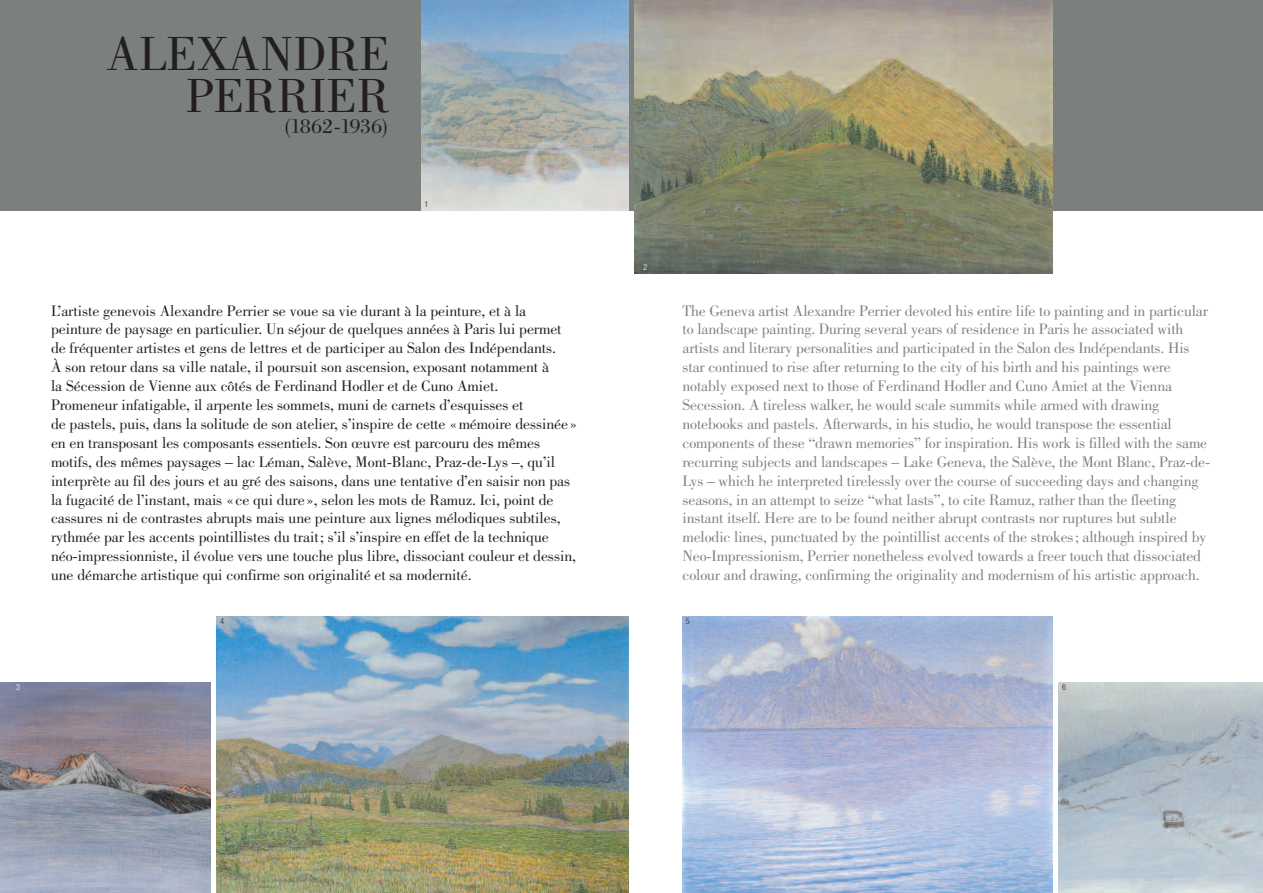
<style>
.page{position:relative;width:1263px;height:893px;background:#fff}
.page>*{position:absolute;margin:0;border:0;box-sizing:border-box;transform-origin:0 0}
.t1{font:49.5px/41.2px "Bodoni Std";color:#231f20;text-align:right}
.t2{font:21px "Bodoni Std";letter-spacing:.015em;color:#231f20}
.t3{font:15.75px/18.9px "Bodoni Std";letter-spacing:-.01em;color:#808285}
.t4{font:15.75px/18.9px "Bodoni Std";letter-spacing:-.005em;color:#231f20}
.t5{font:300 condensed 8.25px "Helvetica Neue LT Std";color:#231f20}
.t6{font:300 condensed 8.25px "Helvetica Neue LT Std";color:#fff}
</style>
<div class="page">
<div style="left:0;top:0;width:1263px;height:210px;background:#7b807d"></div>
<img style="left:1059px;top:682px;width:204px;height:211px">
<img style="left:635px;top:0;width:417px;height:273px">
<img style="left:682px;top:617px;width:370px;height:276px">
<img style="left:0;top:682px;width:210px;height:211px">
<img style="left:217px;top:617px;width:411px;height:276px">
<img style="left:421px;top:0;width:207px;height:210px">
<h1 class="t1" style="left:106px;top:38px;width:285px">ALEXANDRE<br>PERRIER</h1>
<h2 class="t2" style="left:285px;top:119px;width:104px">(1862-1936)</h2>
<p class="t5" style="left:425px;top:201px;width:5px">1</p>
<p class="t6" style="left:16px;top:684px;width:5px">3</p>
<p class="t4" style="left:51px;top:302px;width:528px">L’artiste genevois Alexandre Perrier se voue sa vie durant à la peinture, et à la peinture de paysage en particulier. Un séjour de quelques années à Paris lui permet de fréquenter artistes et gens de lettres et de participer au Salon des Indépendants.<br>À son retour dans sa ville natale, il poursuit son ascension, exposant notamment à<br>la Sécession de Vienne aux côtés de Ferdinand Hodler et de Cuno Amiet.<br>Promeneur infatigable, il arpente les sommets, muni de carnets d’esquisses et<br>de pastels, puis, dans la solitude de son atelier, s’inspire de cette «mémoire dessinée» en en transposant les composants essentiels. Son œuvre est parcouru des mêmes motifs, des mêmes paysages – lac Léman, Salève, Mont-Blanc, Praz-de-Lys –, qu’il interprète au fil des jours et au gré des saisons, dans une tentative d’en saisir non pas la fugacité de l’instant, mais «ce qui dure», selon les mots de Ramuz. Ici, point de cassures ni de contrastes abrupts mais une peinture aux lignes mélodiques subtiles, rythmée par les accents pointillistes du trait; s’il s’inspire en effet de la technique néo-impressionniste, il évolue vers une touche plus libre, dissociant couleur et dessin, une démarche artistique qui confirme son originalité et sa modernité.</p>
<p class="t5" style="left:220px;top:618px;width:5px">4</p>
<p class="t6" style="left:643px;top:264px;width:5px">2</p>
<p class="t3" style="left:682px;top:302px;width:529px">The Geneva artist Alexandre Perrier devoted his entire life to painting and in particular to landscape painting. During several years of residence in Paris he associated with artists and literary personalities and participated in the Salon des Indépendants. His star continued to rise after returning to the city of his birth and his paintings were notably exposed next to those of Ferdinand Hodler and Cuno Amiet at the Vienna Secession. A tireless walker, he would scale summits while armed with drawing notebooks and pastels. Afterwards, in his studio, he would transpose the essential components of these “drawn memories” for inspiration. His work is filled with the same recurring subjects and landscapes – Lake Geneva, the Salève, the Mont Blanc, Praz-de-Lys – which he interpreted tirelessly over the course of succeeding days and changing seasons, in an attempt to seize “what lasts”, to cite Ramuz, rather than the fleeting instant itself. Here are to be found neither abrupt contrasts nor ruptures but subtle melodic lines, punctuated by the pointillist accents of the strokes; although inspired by Neo-Impressionism, Perrier nonetheless evolved towards a freer touch that dissociated colour and drawing, confirming the originality and modernism of his artistic approach.</p>
<p class="t5" style="left:686px;top:618px;width:5px">5</p>
<p class="t5" style="left:1062px;top:684px;width:5px">6</p>
</div>
